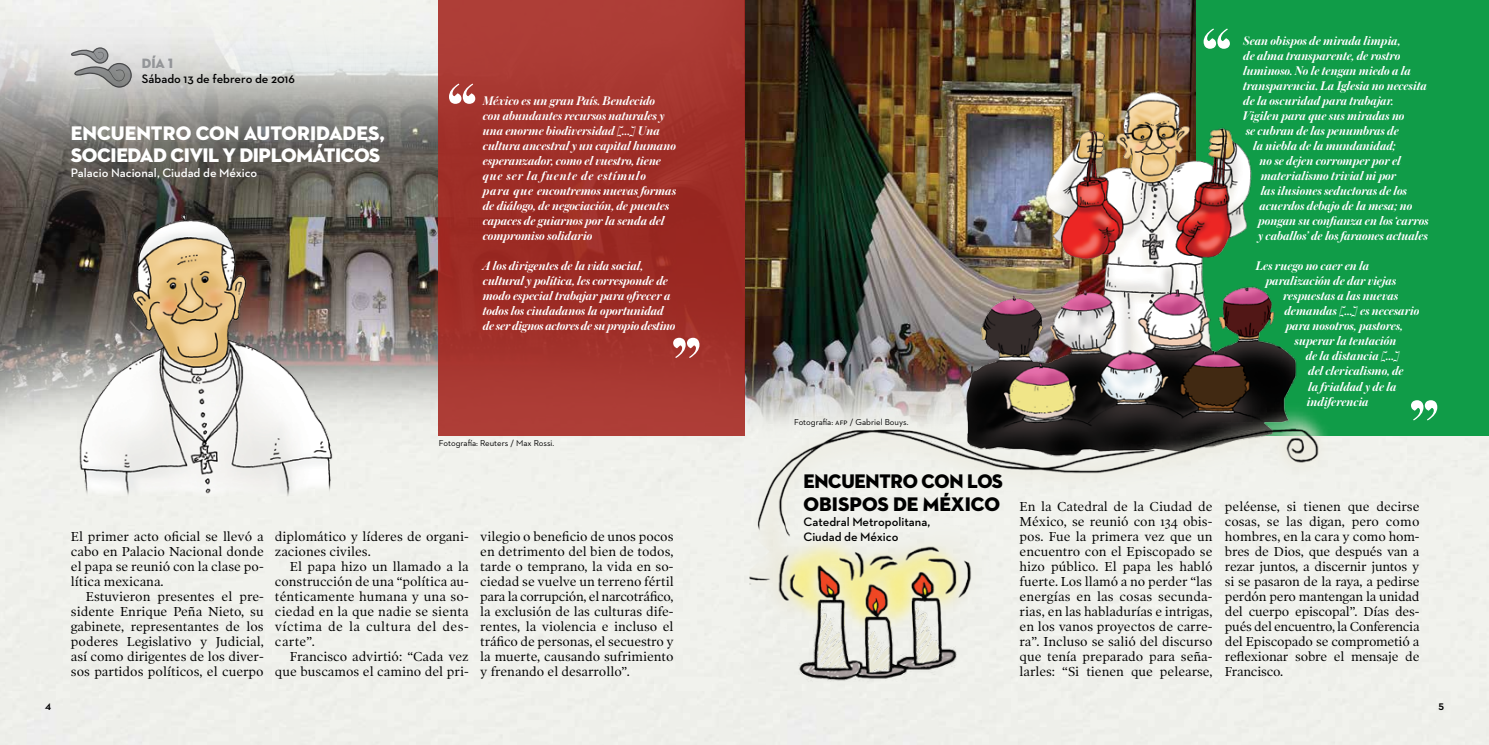
<style>
.page{position:relative;width:1489px;height:745px;background:#fff}
.page>*{position:absolute;margin:0;border:0;box-sizing:border-box;transform-origin:0 0}
.t1{font:20px "Neutraface 2 Display Titling";letter-spacing:-.015em;color:#fff}
.t2{font:20px "Neutraface 2 Display Titling";color:#000}
.t3{font:13.75px "Neutraface 2 Display Titling";color:#939598}
.t4{font:13.12px/15px "Poynter OS Text One";color:#000;text-align:justify}
.t5{font:italic 600 13.12px/15px "Austin";color:#fff}
.t6{font:600 12.5px "Neutraface 2 Text";color:#000}
.t7{font:600 12.5px "Neutraface 2 Text";color:#fff}
.t8{font:700 12.5px "Neutraface 2 Display";color:#000}
.t9{font:8.75px "Neutraface 2 Text";letter-spacing:-.02em;color:#000}
.t10{font:8.75px "Neutraface 2 Text";color:#000}
</style>
<div class="page">
<div style="left:0;top:435px;width:1488px;height:309px;background:#f0f1ec"></div>
<img style="left:744px;top:0;width:452px;height:453px">
<div style="left:1196px;top:0;width:292px;height:435px;background:#109c48"></div>
<img style="left:0;top:0;width:744px;height:489px">
<div style="left:438px;top:0;width:306px;height:435px;background:#a3322b"></div>
<img style="left:76px;top:211px;width:261px;height:293px">
<svg style="left:449px;top:83px;width:26px;height:21px"></svg>
<svg style="left:673px;top:337px;width:26px;height:21px"></svg>
<img style="left:960px;top:90px;width:337px;height:305px">
<svg style="left:70px;top:47px;width:62px;height:41px;background:#afb0af"></svg>
<svg style="left:1203px;top:28px;width:26px;height:21px"></svg>
<svg style="left:1411px;top:400px;width:26px;height:20px"></svg>
<img style="left:749px;top:395px;width:589px;height:295px">
<p class="t3" style="left:142px;top:55px;width:33px">DÍA 1</p>
<p class="t6" style="left:142px;top:71px;width:154px">Sábado 13 de febrero de 2016</p>
<h1 class="t1" style="left:71px;top:121px;width:26px">ENCU</h1>
<h1 class="t1" style="left:125px;top:121px;width:26px">ENTRO</h1>
<h1 class="t1" style="left:196px;top:121px;width:16px">CON</h1>
<h1 class="t1" style="left:244px;top:121px;width:13px">AUTORI</h1>
<h1 class="t1" style="left:316px;top:121px;width:70px">DADES,</h1>
<h1 class="t1" style="left:71px;top:142px;width:13px">SOCI</h1>
<h1 class="t1" style="left:116px;top:142px;width:65px">EDAD CIVIL</h1>
<h1 class="t1" style="left:223px;top:142px;width:42px">Y DIPLO</h1>
<h1 class="t1" style="left:296px;top:142px;width:40px">MÁTICOS</h1>
<p class="t7" style="left:71px;top:164px;width:188px">Palacio Nacional, Ciudad de México</p>
<p class="t5" style="left:483px;top:93px;width:195px">México es un gran País. Bendecido con abundantes recursos naturales y una enorme biodiversidad […] Una cultura ancestral y un capital humano esperanzador, como el vuestro, tiene que ser la fuente de estímulo para que encontremos nuevas formas de diálogo, de negociación, de puentes capaces de guiarnos por la senda del compromiso solidario</p>
<p class="t5" style="left:483px;top:258px;width:194px">A los dirigentes de la vida social, cultural y política, les corresponde de modo especial trabajar para ofrecer a todos los ciudadanos la oportunidad de ser dignos actores de su propio destino</p>
<p class="t9" style="left:439px;top:437px;width:117px">Fotografía: Reuters / Max Rossi.</p>
<p class="t10" style="left:794px;top:416px;width:116px">Fotografía: afp / Gabriel Bouys.</p>
<h1 class="t2" style="left:803px;top:468px;width:25px">ENCU</h1>
<h1 class="t2" style="left:854px;top:468px;width:25px">ENTRO</h1>
<h1 class="t2" style="left:921px;top:468px;width:15px">CON</h1>
<h1 class="t2" style="left:967px;top:468px;width:13px">LOS</h1>
<h1 class="t2" style="left:803px;top:491px;width:41px">OBISPOS</h1>
<h1 class="t2" style="left:893px;top:491px;width:60px">DE MÉXICO</h1>
<p class="t6" style="left:803px;top:513px;width:128px">Catedral Metropolitana,</p>
<p class="t4" style="left:71px;top:528px;width:194px">El primer acto oficial se llevó a</p>
<p class="t6" style="left:803px;top:528px;width:96px">Ciudad de México</p>
<p class="t4" style="left:71px;top:543px;width:194px">cabo en Palacio Nacional donde el papa se reunió con la clase po&shy;lítica mexicana.</p>
<p class="t4" style="left:71px;top:588px;width:194px;text-indent:15px">Estuvieron presentes el pre&shy;sidente Enrique Peña Nieto, su gabinete, representantes de los poderes Legislativo y Judicial, así como dirigentes de los diver&shy;sos partidos políticos, el cuerpo</p>
<p class="t4" style="left:480px;top:528px;width:195px">vilegio o beneficio de unos pocos en detrimento del bien de todos, tarde o temprano, la vida en so&shy;ciedad se vuelve un terreno fértil para la corrupción, el narcotráfico, la exclusión de las culturas dife&shy;rentes, la violencia e incluso el tráfico de personas, el secuestro y la muerte, causando sufrimiento y frenando el desarrollo”.</p>
<p class="t4" style="left:275px;top:528px;width:195px">diplomático y líderes de organi&shy;zaciones civiles.</p>
<p class="t4" style="left:275px;top:558px;width:195px;text-indent:15px">El papa hizo un llamado a la construcción de una “política au&shy;ténticamente humana y una so&shy;ciedad en la que nadie se sienta víctima de la cultura del des&shy;carte”.</p>
<p class="t4" style="left:275px;top:648px;width:195px;text-align:right">Francisco advirtió: “Cada vez que buscamos el camino del pri-</p>
<p class="t5" style="left:1243px;top:33px;width:159px">Sean obispos de mirada limpia,</p>
<p class="t5" style="left:1243px;top:48px;width:159px">de alma transparente, de rostro</p>
<p class="t5" style="left:1243px;top:63px;width:169px">luminoso. No le tengan miedo a la</p>
<p class="t5" style="left:1243px;top:78px;width:185px">transparencia. La Iglesia no necesita</p>
<p class="t5" style="left:1243px;top:93px;width:152px">de la oscuridad para trabajar.</p>
<p class="t5" style="left:1243px;top:108px;width:163px">Vigilen para que sus miradas no</p>
<p class="t5" style="left:1245px;top:123px;width:155px">se cubran de las penumbras de</p>
<p class="t5" style="left:1252px;top:138px;width:144px">la niebla de la mundanidad;</p>
<p class="t5" style="left:1259px;top:153px;width:143px">no se dejen corromper por el</p>
<p class="t5" style="left:1260px;top:168px;width:137px">materialismo trivial ni por</p>
<p class="t5" style="left:1260px;top:183px;width:148px">las ilusiones seductoras de los</p>
<p class="t5" style="left:1259px;top:198px;width:155px">acuerdos debajo de la mesa; no</p>
<p class="t5" style="left:1257px;top:213px;width:172px">pongan su confianza en los ‘carros</p>
<p class="t5" style="left:1257px;top:228px;width:171px">y caballos’ de los faraones actuales</p>
<p class="t5" style="left:1255px;top:258px;width:115px">Les ruego no caer en la</p>
<p class="t5" style="left:1265px;top:273px;width:132px">paralización de dar viejas</p>
<p class="t5" style="left:1283px;top:288px;width:116px">respuestas a las nuevas</p>
<p class="t5" style="left:1284px;top:303px;width:136px">demandas [...] es necesario</p>
<p class="t5" style="left:1285px;top:318px;width:119px">para nosotros, pastores,</p>
<p class="t5" style="left:1294px;top:333px;width:103px">superar la tentación</p>
<p class="t5" style="left:1305px;top:348px;width:95px">de la distancia […]</p>
<p class="t5" style="left:1307px;top:363px;width:97px">del clericalismo, de</p>
<p class="t5" style="left:1307px;top:378px;width:90px">la frialdad y de la</p>
<p class="t5" style="left:1306px;top:393px;width:63px">indiferencia</p>
<p class="t4" style="left:1019px;top:498px;width:194px">En la Catedral de la Ciudad de México, se reunió con 134 obis&shy;pos. Fue la primera vez que un encuentro con el Episcopado se hizo público. El papa les habló fuerte. Los llamó a no perder “las energías en las cosas secunda&shy;rias, en las habladurías e intrigas, en los vanos proyectos de carre&shy;ra”. Incluso se salió del discurso que tenía preparado para seña&shy;larles: “Si tienen que pelearse,</p>
<p class="t4" style="left:1224px;top:498px;width:196px">peléense, si tienen que decirse cosas, se las digan, pero como hombres, en la cara y como hom&shy;bres de Dios, que después van a rezar juntos, a discernir juntos y si se pasaron de la raya, a pedirse perdón pero mantengan la unidad del cuerpo episcopal”. Días des&shy;pués del encuentro, la Conferencia del Episcopado se comprometió a reflexionar sobre el mensaje de Francisco.</p>
<p class="t8" style="left:45px;top:698px;width:8px">4</p>
<p class="t8" style="left:1438px;top:698px;width:7px">5</p>
</div>
